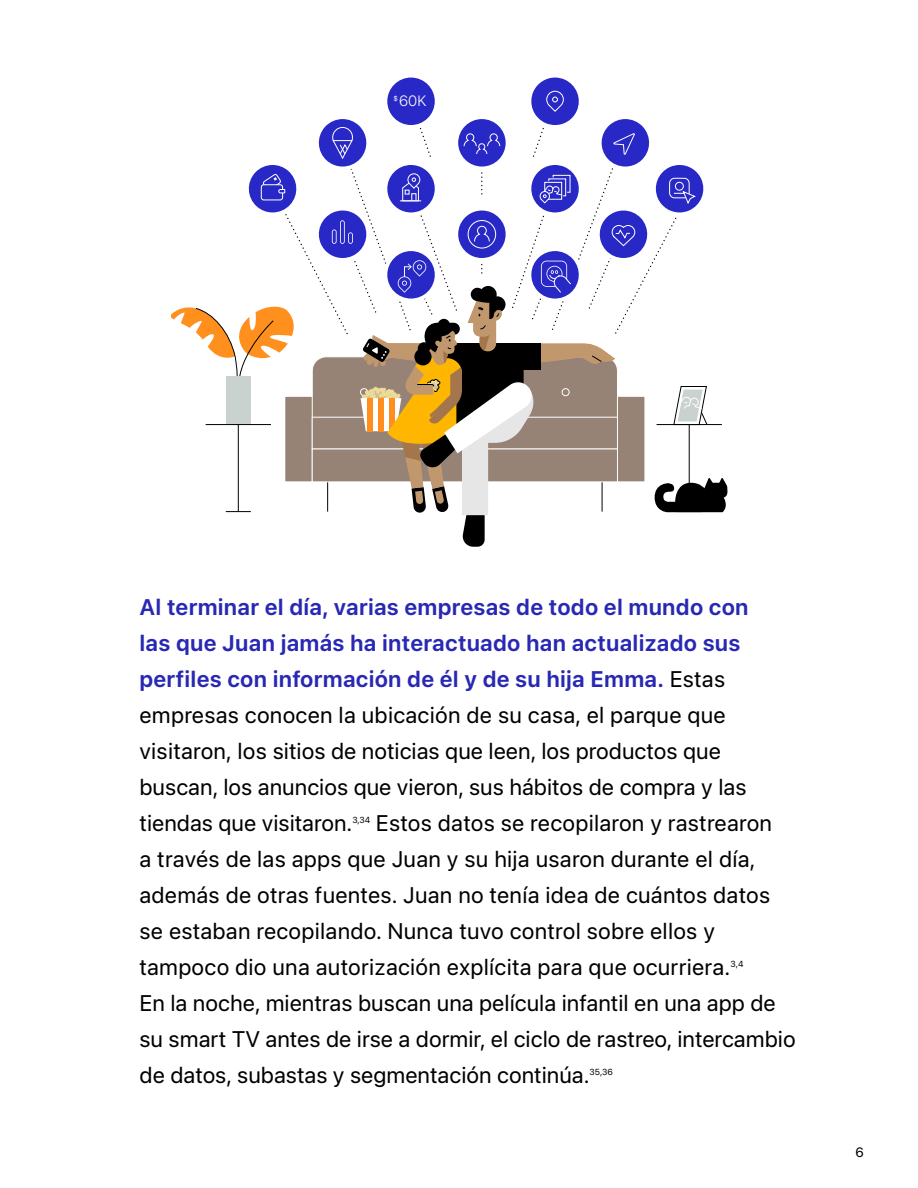
<style>
.page{position:relative;width:918px;height:1188px;background:#fff}
.page>*{position:absolute;margin:0;border:0;box-sizing:border-box;transform-origin:0 0}
.t1{font:22.5px/36px "SF Hello";color:#000}
.t2{font:300 14.85px "SF Hello";color:#fff}
.t3{font:13.5px "SF Hello";color:#000}
.t4{font:8.7px "SF Hello";color:#000}
.s1{font-weight:600;color:#2828b4}
</style>
<div class="page">
<svg style="left:170px;top:77px;width:558px;height:470px"></svg>
<p class="t2" style="left:399px;top:92px;width:29px">60K</p>
<p class="t1" style="left:140px;top:590px;width:611px"><span class="s1">Al terminar el día, varias empresas de todo el mundo con las que Juan jamás ha interactuado han actualizado sus perfiles con información de él y de su hija Emma.</span> Estas empresas conocen la ubicación de su casa, el parque que visitaron, los sitios de noticias que leen, los productos que buscan, los anuncios que vieron, sus hábitos de compra y las tiendas que visitaron.</p>
<p class="t1" style="left:139px;top:806px;width:634px;text-indent:236px">Estos datos se recopilaron y rastrearon a través de las apps que Juan y su hija usaron durante el día, además de otras fuentes. Juan no tenía idea de cuántos datos se estaban recopilando. Nunca tuvo control sobre ellos y tampoco dio una autorización explícita para que ocurriera.</p>
<p class="t4" style="left:352px;top:815px;width:20px">3,34</p>
<p class="t4" style="left:731px;top:959px;width:14px">3,4</p>
<p class="t1" style="left:140px;top:986px;width:658px">En la noche, mientras buscan una película infantil en una app de su smart TV antes de irse a dormir, el ciclo de rastreo, intercambio de datos, subastas y segmentación continúa.</p>
<p class="t4" style="left:590px;top:1067px;width:25px">35,36</p>
<p class="t3" style="left:856px;top:1144px;width:10px">6</p>
</div>
